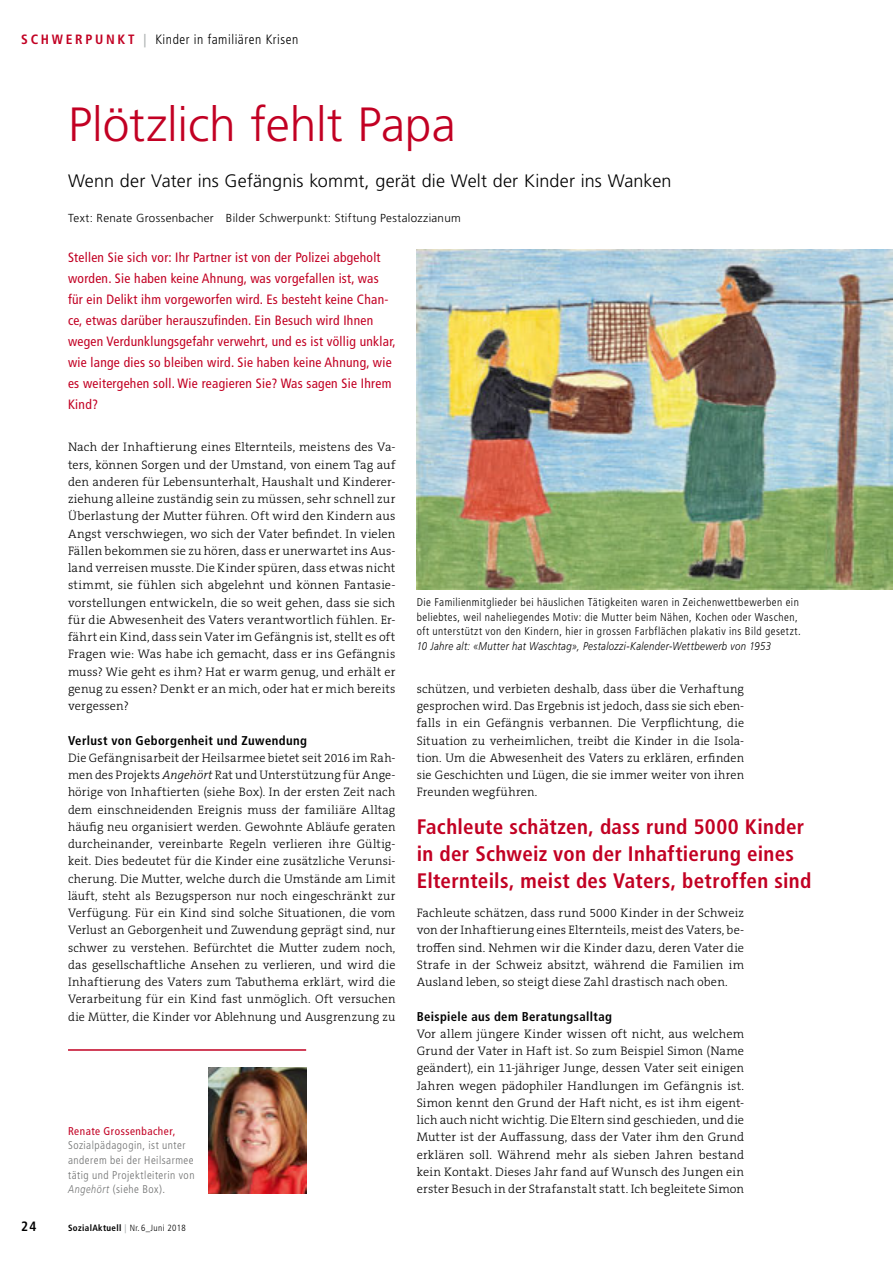
<style>
.page{position:relative;width:893px;height:1263px;background:#fff}
.page>*{position:absolute;margin:0;border:0;box-sizing:border-box;transform-origin:0 0}
.t1{font:300 48px "Frutiger";letter-spacing:-.005em;color:#c20023}
.t2{font:700 condensed 21px/27px "Frutiger";letter-spacing:.015em;color:#c20023}
.t3{font:300 18px "Frutiger";letter-spacing:.005em;color:#000}
.t4{font:condensed 13.5px/21px "Frutiger";letter-spacing:.02em;color:#c20023}
.t5{font:300 condensed 13.5px "Frutiger";letter-spacing:.04em;color:#000}
.t6{font:700 condensed 13.5px "Frutiger";color:#000}
.t7{font:700 condensed 12.75px "Frutiger";letter-spacing:.03em;color:#000}
.t8{font:300 12.3px/17.2px "The Serif B W3";letter-spacing:.015em;color:#000;text-align:justify}
.t9{font:300 11.7px "Frutiger";letter-spacing:.03em;color:#000}
.t10{font:300 condensed 11.25px/14.7px "Frutiger";letter-spacing:.04em;color:#000}
.t11{font:300 condensed 11.25px/14.7px "Frutiger";letter-spacing:.04em;color:#6f7070}
.t12{font:italic 300 11.25px "Frutiger";letter-spacing:.04em;color:#000;scale:.85 1}
.t13{font:condensed 11.25px "Frutiger";letter-spacing:.045em;color:#c20023}
.t14{font:700 condensed 9px "Frutiger";letter-spacing:.04em;color:#000}
.s1{font-weight:700;color:#c20023}
.s2{font-weight:700;color:#b1b4b4}
.s3{font-style:italic}
.s4{font-style:italic;font-stretch:normal}
.s5{color:#b1b4b4}
.s6{font-weight:300}
</style>
<div class="page">
<img style="left:417px;top:249px;width:476px;height:340px">
<hr style="left:68px;top:1049px;width:238px;height:2px;background:#c20023">
<img style="left:208px;top:1067px;width:98px;height:126px">
<p class="t5" style="left:21px;top:32px;width:279px"><span class="s1">S C H W E R P U N K T</span> <span class="s2">|</span> Kinder in familiären Krisen</p>
<h1 class="t1" style="left:68px;top:97px;width:389px">Plötzlich fehlt Papa</h1>
<h3 class="t3" style="left:68px;top:171px;width:605px">Wenn der Vater ins Gefängnis kommt, gerät die Welt der Kinder ins Wanken</h3>
<p class="t9" style="left:68px;top:211px;width:394px">Text: Renate Grossenbacher Bilder Schwerpunkt: Stiftung Pestalozzianum</p>
<p class="t4" style="left:68px;top:246px;width:329px">Stellen Sie sich vor: Ihr Partner ist von der Polizei abgeholt worden. Sie haben keine Ahnung, was vorgefallen ist, was für ein Delikt ihm vorgeworfen wird. Es besteht keine Chan&shy;ce, etwas darüber herauszufinden. Ein Besuch wird Ihnen wegen Verdunklungsgefahr verwehrt, und es ist völlig unklar, wie lange dies so bleiben wird. Sie haben keine Ahnung, wie es weitergehen soll. Wie reagieren Sie? Was sagen Sie Ihrem Kind?</p>
<p class="t8" style="left:68px;top:439px;width:329px">Nach der Inhaftierung eines Elternteils, meistens des Va&shy;ters, können Sorgen und der Umstand, von einem Tag auf den anderen für Lebensunterhalt, Haushalt und Kinderer&shy;ziehung alleine zuständig sein zu müssen, sehr schnell zur Überlastung der Mutter führen. Oft wird den Kindern aus Angst verschwiegen, wo sich der Vater befindet. In vielen Fällen bekommen sie zu hören, dass er unerwartet ins Aus&shy;land verreisen musste. Die Kinder spüren, dass etwas nicht stimmt, sie fühlen sich abgelehnt und können Fantasie&shy;vorstellungen entwickeln, die so weit gehen, dass sie sich für die Abwesenheit des Vaters verantwortlich fühlen. Er&shy;fährt ein Kind, dass sein Vater im Gefängnis ist, stellt es oft Fragen wie: Was habe ich gemacht, dass er ins Gefängnis muss? Wie geht es ihm? Hat er warm genug, und erhält er genug zu essen? Denkt er an mich, oder hat er mich bereits vergessen?</p>
<p class="t7" style="left:68px;top:733px;width:240px">Verlust von Geborgenheit und Zuwendung</p>
<p class="t8" style="left:68px;top:749px;width:329px">Die Gefängnisarbeit der Heilsarmee bietet seit 2016 im Rah&shy;men des Projekts <span class="s3">Angehört</span> Rat und Unterstützung für Ange&shy;hörige von Inhaftierten (siehe Box). In der ersten Zeit nach dem einschneidenden Ereignis muss der familiäre Alltag häufig neu organisiert werden. Gewohnte Abläufe geraten durcheinander, vereinbarte Regeln verlieren ihre Gültig&shy;keit. Dies bedeutet für die Kinder eine zusätzliche Verunsi&shy;cherung. Die Mutter, welche durch die Umstände am Limit läuft, steht als Bezugsperson nur noch eingeschränkt zur Verfügung. Für ein Kind sind solche Situationen, die vom Verlust an Geborgenheit und Zuwendung geprägt sind, nur schwer zu verstehen. Befürchtet die Mutter zudem noch, das gesellschaftliche Ansehen zu verlieren, und wird die Inhaftierung des Vaters zum Tabuthema erklärt, wird die Verarbeitung für ein Kind fast unmöglich. Oft versuchen die Mütter, die Kinder vor Ablehnung und Ausgrenzung zu</p>
<p class="t10" style="left:417px;top:595px;width:386px">Die Familienmitglieder bei häuslichen Tätigkeiten waren in Zeichenwettbewerben ein beliebtes, weil naheliegendes Motiv: die Mutter beim Nähen, Kochen oder Waschen, oft unterstützt von den Kindern, hier in grossen Farbflächen plakativ ins Bild gesetzt.</p>
<p class="t12" style="left:417px;top:639px;width:418px">10 Jahre alt: «Mutter hat Waschtag», Pestalozzi-Kalender-Wettbewerb von 1953</p>
<p class="t8" style="left:417px;top:680px;width:329px">schützen, und verbieten deshalb, dass über die Verhaftung gesprochen wird. Das Ergebnis ist jedoch, dass sie sich eben&shy;falls in ein Gefängnis verbannen. Die Verpflichtung, die Situation zu verheimlichen, treibt die Kinder in die Isola&shy;tion. Um die Abwesenheit des Vaters zu erklären, erfinden sie Geschichten und Lügen, die sie immer weiter von ihren Freunden wegführen.</p>
<h2 class="t2" style="left:417px;top:814px;width:396px">Fachleute schätzen, dass rund 5000 Kinder in der Schweiz von der Inhaftierung eines<br>Elternteils, meist des Vaters, betroffen sind</h2>
<p class="t8" style="left:417px;top:904px;width:329px">Fachleute schätzen, dass rund 5000 Kinder in der Schweiz von der Inhaftierung eines Elternteils, meist des Vaters, be&shy;troffen sind. Nehmen wir die Kinder dazu, deren Vater die Strafe in der Schweiz absitzt, während die Familien im Ausland leben, so steigt diese Zahl drastisch nach oben.</p>
<p class="t7" style="left:417px;top:1009px;width:197px">Beispiele aus dem Beratungsalltag</p>
<p class="t8" style="left:417px;top:1025px;width:329px">Vor allem jüngere Kinder wissen oft nicht, aus welchem Grund der Vater in Haft ist. So zum Beispiel Simon (Name geändert), ein 11-jähriger Junge, dessen Vater seit einigen Jahren wegen pädophiler Handlungen im Gefängnis ist.<br>Simon kennt den Grund der Haft nicht, es ist ihm eigent&shy;lich auch nicht wichtig. Die Eltern sind geschieden, und die Mutter ist der Auffassung, dass der Vater ihm den Grund erklären soll. Während mehr als sieben Jahren bestand kein Kontakt. Dieses Jahr fand auf Wunsch des Jungen ein erster Besuch in der Strafanstalt statt. Ich begleitete Simon</p>
<p class="t13" style="left:68px;top:1124px;width:109px">Renate Grossenbacher,</p>
<p class="t11" style="left:68px;top:1138px;width:128px">Sozialpädagogin, ist unter anderem bei der Heilsarmee tätig und Projektleiterin von<br><span class="s4">Angehört</span> (siehe Box).</p>
<p class="t6" style="left:21px;top:1218px;width:17px">24</p>
<p class="t14" style="left:68px;top:1222px;width:119px">SozialAktuell <span class="s5">|</span> <span class="s6">Nr. 6_Juni 2018</span></p>
</div>
